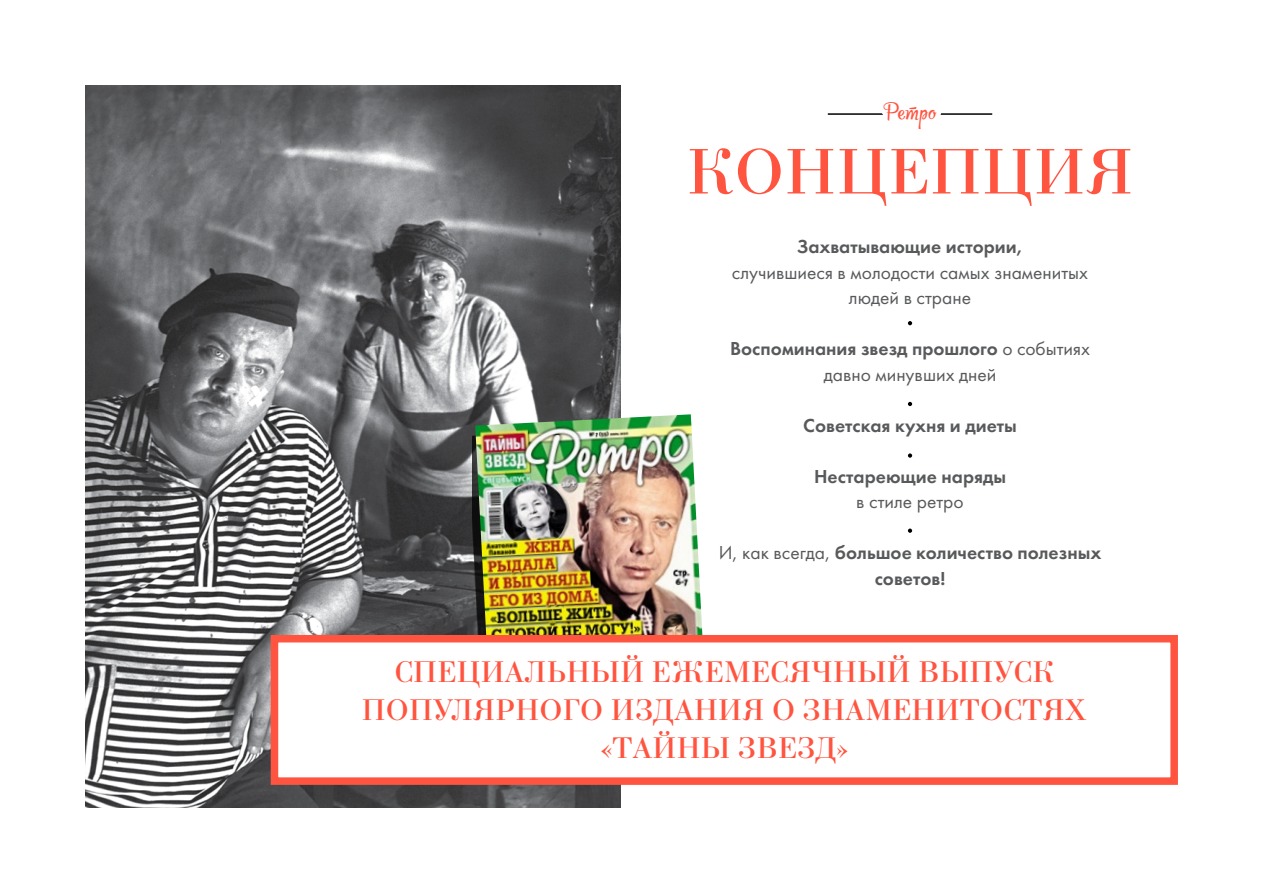
<style>
.page{position:relative;width:1263px;height:893px;background:#fff}
.page>*{position:absolute;margin:0;border:0;box-sizing:border-box;transform-origin:0 0}
.t1{font:67.8px "Bodoni";letter-spacing:.01em;color:#ff543f}
.t2{font:31.5px/37.8px "Bodoni";letter-spacing:.01em;color:#ff543f;text-align:center}
.t3{font:19.5px/25.5px "Futura PT";color:#58595b;text-align:center}
.t4{font:600 19.5px/25.5px "Futura PT";color:#58595b;text-align:center}
.t5{font:18px "Rupster Script Free";color:#ff543f}
.s1{font-weight:600}
.s2{font-weight:400}
</style>
<div class="page">
<img style="left:85px;top:85px;width:536px;height:723px">
<hr style="left:828px;top:113px;width:164px;height:2px;background:#000">
<svg style="left:873px;top:113px;width:74px;height:2px"></svg>
<svg style="left:908px;top:321px;width:4px;height:4px"></svg>
<svg style="left:908px;top:402px;width:4px;height:4px"></svg>
<svg style="left:908px;top:529px;width:4px;height:4px"></svg>
<svg style="left:908px;top:453px;width:4px;height:5px"></svg>
<img style="left:475px;top:414px;width:228px;height:221px">
<div style="left:274px;top:639px;width:900px;height:142px;background:#fff"></div>
<div style="left:271px;top:635px;width:907px;height:150px;border:8px solid #ff543f"></div>
<p class="t5" style="left:883px;top:102px;width:54px">Ретро</p>
<h1 class="t1" style="left:687px;top:131px;width:448px">КОНЦЕПЦИЯ</h1>
<p class="t4" style="left:797px;top:234px;width:228px">Захватывающие истории,</p>
<p class="t3" style="left:732px;top:260px;width:358px">случившиеся в молодости самых знаменитых людей в стране</p>
<p class="t3" style="left:730px;top:336px;width:361px"><span class="s1">Воспоминания звезд прошлого</span> о событиях давно минувших дней</p>
<p class="t4" style="left:803px;top:412px;width:215px">Советская кухня и диеты</p>
<p class="t4" style="left:814px;top:463px;width:194px">Нестареющие наряды</p>
<p class="t3" style="left:856px;top:489px;width:109px">в стиле ретро</p>
<p class="t4" style="left:719px;top:540px;width:384px"><span class="s2">И, как всегда,</span> большое количество полезных советов!</p>
<h2 class="t2" style="left:362px;top:653px;width:727px">СПЕЦИАЛЬНЫЙ ЕЖЕМЕСЯЧНЫЙ ВЫПУСК<br>ПОПУЛЯРНОГО ИЗДАНИЯ О ЗНАМЕНИТОСТЯХ «ТАЙНЫ ЗВЕЗД»</h2>
</div>
